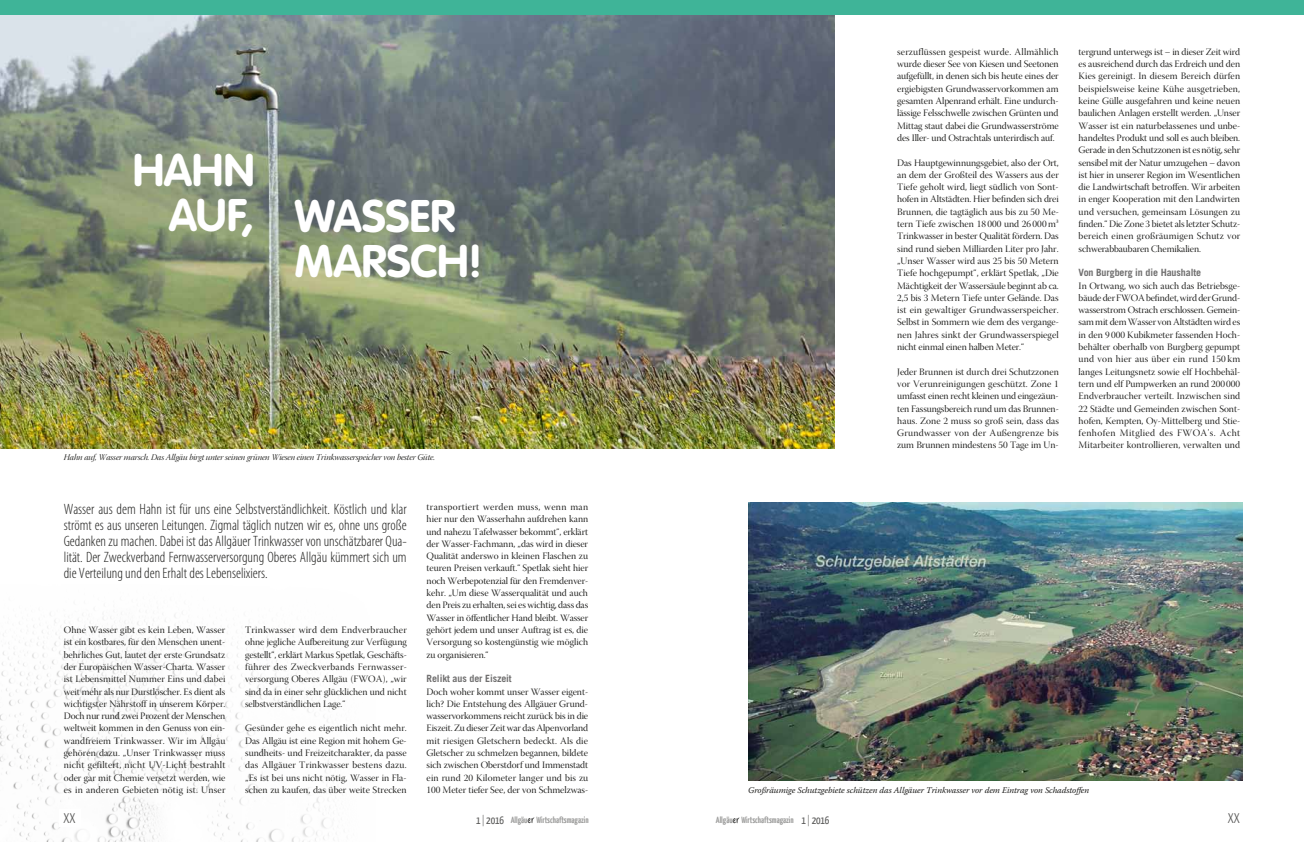
<style>
.page{position:relative;width:1304px;height:842px;background:#fff}
.page>*{position:absolute;margin:0;border:0;box-sizing:border-box;transform-origin:0 0}
.t1{font:700 45px "VAG Rounded";letter-spacing:-.01em;color:#fff}
.t2{font:300 condensed 15px/16px "Myriad Pro";color:#1d1d1b;text-align:justify}
.t3{font:300 14px "Yanone Kaffeesatz";letter-spacing:.005em;color:#575756}
.t4{font:700 10px "Trade Gothic";letter-spacing:-.01em;color:#706f6f}
.t5{font:9.8px/12.3px "Warnock Pro Disp";color:#1d1d1b;text-align:justify}
.t6{font:700 9px "Yanone Kaffeesatz";color:#9d9d9c}
.t7{font:8.7px "Warnock Pro It Disp";letter-spacing:-.01em;color:#1d1d1b}
.t8{font:italic 8.7px "Warnock Pro";letter-spacing:-.01em;color:#1d1d1b}
.s1{font-weight:400;font-size:10.9px;color:#575756}
.s2{font-weight:400;font-size:11.2px}
</style>
<div class="page">
<img style="left:0;top:613px;width:334px;height:229px">
<img style="left:0;top:15px;width:835px;height:433px">
<img style="left:748px;top:503px;width:494px;height:277px">
<div style="left:0;top:0;width:1304px;height:15px;background:#3fb498"></div>
<svg style="left:528px;top:817px;width:7px;height:6px"></svg>
<svg style="left:733px;top:818px;width:7px;height:5px"></svg>
<div style="left:59px;top:809px;width:22px;height:18px;background:#fff"></div>
<h1 class="t1" style="left:133px;top:144px;width:123px">HAHN</h1>
<h1 class="t1" style="left:169px;top:190px;width:288px">AUF, WASSER</h1>
<h1 class="t1" style="left:294px;top:235px;width:190px">MARSCH!</h1>
<p class="t7" style="left:64px;top:452px;width:373px">Hahn auf, Wasser marsch. Das Allgäu birgt unter seinen grünen Wiesen einen Trinkwasserspeicher von bester Güte.</p>
<p class="t2" style="left:64px;top:501px;width:345px">Wasser aus dem Hahn ist für uns eine Selbstverständlichkeit. Köstlich und klar strömt es aus unseren Leitungen. Zigmal täglich nutzen wir es, ohne uns große Gedanken zu machen. Dabei ist das Allgäuer Trinkwasser von unschätzbarer Qua&shy;lität. Der Zweckverband Fernwasserversorgung Oberes Allgäu kümmert sich um die Verteilung und den Erhalt des Lebenselixiers.</p>
<p class="t5" style="left:64px;top:625px;width:163px">Ohne Wasser gibt es kein Leben, Wasser ist ein kostbares, für den Menschen unent&shy;behrliches Gut, lautet der erste Grundsatz der Europäischen Wasser-Charta. Wasser ist Lebensmittel Nummer Eins und dabei weit mehr als nur Durstlöscher. Es dient als wichtigster Nährstoff in unserem Körper.<br>Doch nur rund zwei Prozent der Menschen weltweit kommen in den Genuss von ein&shy;wandfreiem Trinkwasser. Wir im Allgäu gehören dazu. „Unser Trinkwasser muss nicht gefiltert, nicht UV-Licht bestrahlt oder gar mit Chemie versetzt werden, wie es in anderen Gebieten nötig ist. Unser</p>
<p class="t5" style="left:245px;top:625px;width:163px">Trinkwasser wird dem Endverbraucher ohne jegliche Aufbereitung zur Verfügung gestellt“, erklärt Markus Spetlak, Geschäfts&shy;führer des Zweckverbands Fernwasser&shy;versorgung Oberes Allgäu (FWOA), „wir sind da in einer sehr glücklichen und nicht selbstverständlichen Lage.“</p>
<p class="t5" style="left:245px;top:723px;width:163px">Gesünder gehe es eigentlich nicht mehr.<br>Das Allgäu ist eine Region mit hohem Ge&shy;sundheits- und Freizeitcharakter, da passe das Allgäuer Trinkwasser bestens dazu. „Es ist bei uns nicht nötig, Wasser in Fla&shy;schen zu kaufen, das über weite Strecken</p>
<p class="t5" style="left:427px;top:502px;width:163px">transportiert werden muss, wenn man hier nur den Wasserhahn aufdrehen kann und nahezu Tafelwasser bekommt“, erklärt der Wasser-Fachmann, „das wird in dieser Qualität anderswo in kleinen Flaschen zu teuren Preisen verkauft.“ Spetlak sieht hier noch Werbepotenzial für den Fremdenver&shy;kehr. „Um diese Wasserqualität und auch den Preis zu erhalten, sei es wichtig, dass das Wasser in öffentlicher Hand bleibt. Wasser gehört jedem und unser Auftrag ist es, die Versorgung so kostengünstig wie möglich zu organisieren.“</p>
<p class="t4" style="left:427px;top:672px;width:87px">Relikt aus der Eiszeit</p>
<p class="t5" style="left:427px;top:686px;width:163px">Doch woher kommt unser Wasser eigent&shy;lich? Die Entstehung des Allgäuer Grund&shy;wasservorkommens reicht zurück bis in die Eiszeit. Zu dieser Zeit war das Alpenvorland mit riesigen Gletschern bedeckt. Als die Gletscher zu schmelzen begannen, bildete sich zwischen Oberstdorf und Immenstadt ein rund 20 Kilometer langer und bis zu 100 Meter tiefer See, der von Schmelzwas-</p>
<p class="t5" style="left:897px;top:47px;width:163px">serzuflüssen gespeist wurde. Allmählich wurde dieser See von Kiesen und Seetonen aufgefüllt, in denen sich bis heute eines der ergiebigsten Grundwasservorkommen am gesamten Alpenrand erhält. Eine undurch&shy;lässige Felsschwelle zwischen Grünten und Mittag staut dabei die Grundwasserströme des Iller- und Ostrachtals unterirdisch auf.</p>
<p class="t5" style="left:897px;top:157px;width:163px">Das Hauptgewinnungsgebiet, also der Ort, an dem der Großteil des Wassers aus der Tiefe geholt wird, liegt südlich von Sont&shy;hofen in Altstädten. Hier befinden sich drei Brunnen, die tagtäglich aus bis zu 50 Me&shy;tern Tiefe zwischen 18 000 und 26 000m³<br>Trinkwasser in bester Qualität fördern. Das sind rund sieben Milliarden Liter pro Jahr. „Unser Wasser wird aus 25 bis 50 Metern Tiefe hochgepumpt“, erklärt Spetlak, „Die Mächtigkeit der Wassersäule beginnt ab ca.<br>2,5 bis 3 Metern Tiefe unter Gelände. Das ist ein gewaltiger Grundwasserspeicher.<br>Selbst in Sommern wie dem des vergange&shy;nen Jahres sinkt der Grundwasserspiegel nicht einmal einen halben Meter.“</p>
<p class="t5" style="left:897px;top:366px;width:163px">Jeder Brunnen ist durch drei Schutzzonen vor Verunreinigungen geschützt. Zone 1 umfasst einen recht kleinen und eingezäun&shy;ten Fassungsbereich rund um das Brunnen&shy;haus. Zone 2 muss so groß sein, dass das Grundwasser von der Außengrenze bis zum Brunnen mindestens 50 Tage im Un-</p>
<p class="t5" style="left:1079px;top:47px;width:163px">tergrund unterwegs ist – in dieser Zeit wird es ausreichend durch das Erdreich und den Kies gereinigt. In diesem Bereich dürfen beispielsweise keine Kühe ausgetrieben, keine Gülle ausgefahren und keine neuen baulichen Anlagen erstellt werden. „Unser Wasser ist ein naturbelassenes und unbe&shy;handeltes Produkt und soll es auch bleiben.<br>Gerade in den Schutzzonen ist es nötig, sehr sensibel mit der Natur umzugehen – davon ist hier in unserer Region im Wesentlichen die Landwirtschaft betroffen. Wir arbeiten in enger Kooperation mit den Landwirten und versuchen, gemeinsam Lösungen zu finden.“ Die Zone 3 bietet als letzter Schutz&shy;bereich einen großräumigen Schutz vor schwerabbaubaren Chemikalien.</p>
<p class="t4" style="left:1079px;top:267px;width:124px">Von Burgberg in die Haushalte</p>
<p class="t5" style="left:1079px;top:280px;width:163px">In Ortwang, wo sich auch das Betriebsge&shy;bäude der FWOA befindet, wird der Grund&shy;wasserstrom Ostrach erschlossen. Gemein&shy;sam mit dem Wasser von Altstädten wird es in den 9 000 Kubikmeter fassenden Hoch&shy;behälter oberhalb von Burgberg gepumpt und von hier aus über ein rund 150 km langes Leitungsnetz sowie elf Hochbehäl&shy;tern und elf Pumpwerken an rund 200000<br>Endverbraucher verteilt. Inzwischen sind 22 Städte und Gemeinden zwischen Sont&shy;hofen, Kempten, Oy-Mittelberg und Stie&shy;fenhofen Mitglied des FWOA’s. Acht Mitarbeiter kontrollieren, verwalten und</p>
<p class="t8" style="left:748px;top:785px;width:343px">Großräumige Schutzgebiete schützen das Allgäuer Trinkwasser vor dem Eintrag von Schadstoffen</p>
<h3 class="t3" style="left:63px;top:810px;width:14px">XX14</h3>
<p class="t6" style="left:476px;top:814px;width:114px"><span class="s1">1</span><span class="s2">|</span><span class="s1">2016</span> Allgäu Wirtschaftsmagazin</p>
<p class="t6" style="left:716px;top:814px;width:115px">Allgäu Wirtschaftsmagazin <span class="s1">1</span><span class="s2">|</span><span class="s1">2016</span></p>
<h3 class="t3" style="left:1228px;top:810px;width:14px">XX15</h3>
</div>
